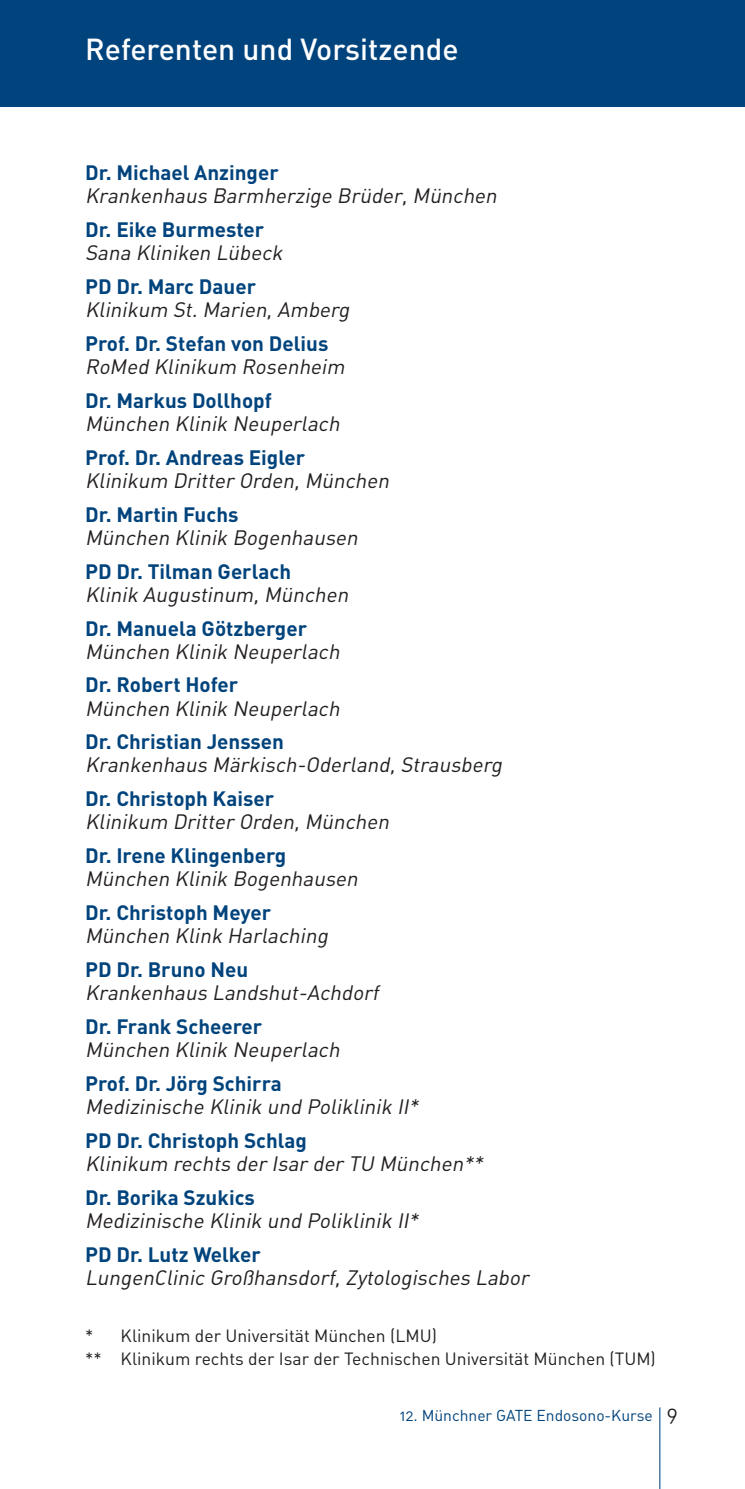
<style>
.page{position:relative;width:745px;height:1489px;background:#fff}
.page>*{position:absolute;margin:0;border:0;box-sizing:border-box;transform-origin:0 0}
.t1{font:500 30px "DIN";color:#fff}
.t2{font:italic 20.5px "DIN Regular Alternate";color:#231f20}
.t3{font:700 20.5px "DIN";color:#01437c}
.t4{font:17.5px/22.5px "DIN Regular Alternate";color:#231f20}
.t5{font:15.5px "DIN Regular Alternate";color:#01437c}
.s1{font-size:20.5px;color:#231f20}
</style>
<div class="page">
<div style="left:0;top:0;width:744px;height:106px;background:#01437c"></div>
<hr style="left:659px;top:1407px;width:1px;height:81px;background:#01437c">
<h1 class="t1" style="left:85px;top:39px;width:375px">Referenten und Vorsitzende</h1>
<p class="t3" style="left:85px;top:165px;width:195px">Dr. Michael Anzinger</p>
<p class="t2" style="left:85px;top:189px;width:416px">Krankenhaus Barmherzige Brüder, München</p>
<p class="t3" style="left:85px;top:222px;width:180px">Dr. Eike Burmester</p>
<p class="t2" style="left:85px;top:245px;width:202px">Sana Kliniken Lübeck</p>
<p class="t3" style="left:85px;top:279px;width:172px">PD Dr. Marc Dauer</p>
<p class="t2" style="left:85px;top:302px;width:269px">Klinikum St. Marien, Amberg</p>
<p class="t3" style="left:85px;top:336px;width:244px">Prof. Dr. Stefan von Delius</p>
<p class="t2" style="left:85px;top:359px;width:264px">RoMed Klinikum Rosenheim</p>
<p class="t3" style="left:85px;top:393px;width:188px">Dr. Markus Dollhopf</p>
<p class="t2" style="left:85px;top:416px;width:259px">München Klinik Neuperlach</p>
<p class="t3" style="left:85px;top:450px;width:221px">Prof. Dr. Andreas Eigler</p>
<p class="t2" style="left:85px;top:473px;width:308px">Klinikum Dritter Orden, München</p>
<p class="t3" style="left:85px;top:507px;width:155px">Dr. Martin Fuchs</p>
<p class="t2" style="left:85px;top:530px;width:277px">München Klinik Bogenhausen</p>
<p class="t3" style="left:85px;top:564px;width:207px">PD Dr. Tilman Gerlach</p>
<p class="t2" style="left:85px;top:587px;width:268px">Klinik Augustinum, München</p>
<p class="t3" style="left:85px;top:620px;width:223px">Dr. Manuela Götzberger</p>
<p class="t2" style="left:85px;top:644px;width:259px">München Klinik Neuperlach</p>
<p class="t3" style="left:85px;top:677px;width:154px">Dr. Robert Hofer</p>
<p class="t2" style="left:85px;top:701px;width:259px">München Klinik Neuperlach</p>
<p class="t3" style="left:85px;top:734px;width:200px">Dr. Christian Jenssen</p>
<p class="t2" style="left:85px;top:757px;width:421px">Krankenhaus Märkisch-Oderland, Strausberg</p>
<p class="t3" style="left:85px;top:791px;width:190px">Dr. Christoph Kaiser</p>
<p class="t2" style="left:85px;top:814px;width:308px">Klinikum Dritter Orden, München</p>
<p class="t3" style="left:85px;top:848px;width:202px">Dr. Irene Klingenberg</p>
<p class="t2" style="left:85px;top:871px;width:277px">München Klinik Bogenhausen</p>
<p class="t3" style="left:85px;top:905px;width:187px">Dr. Christoph Meyer</p>
<p class="t2" style="left:85px;top:928px;width:247px">München Klink Harlaching</p>
<p class="t3" style="left:85px;top:962px;width:164px">PD Dr. Bruno Neu</p>
<p class="t2" style="left:85px;top:985px;width:298px">Krankenhaus Landshut-Achdorf</p>
<p class="t3" style="left:85px;top:1019px;width:178px">Dr. Frank Scheerer</p>
<p class="t2" style="left:85px;top:1042px;width:259px">München Klinik Neuperlach</p>
<p class="t3" style="left:85px;top:1076px;width:198px">Prof. Dr. Jörg Schirra</p>
<p class="t2" style="left:85px;top:1099px;width:338px">Medizinische Klinik und Poliklinik II*</p>
<p class="t3" style="left:85px;top:1132px;width:223px">PD Dr. Christoph Schlag</p>
<p class="t2" style="left:85px;top:1156px;width:402px">Klinikum rechts der Isar der TU München**</p>
<p class="t3" style="left:85px;top:1189px;width:171px">Dr. Borika Szukics</p>
<p class="t2" style="left:85px;top:1212px;width:338px">Medizinische Klinik und Poliklinik II*</p>
<p class="t3" style="left:85px;top:1246px;width:177px">PD Dr. Lutz Welker</p>
<p class="t2" style="left:85px;top:1269px;width:448px">LungenClinic Großhansdorf, Zytologisches Labor</p>
<p class="t4" style="left:85px;top:1326px;width:572px">* Klinikum der Universität München (LMU)<br>** Klinikum rechts der Isar der Technischen Universität München (TUM)</p>
<p class="t5" style="left:399px;top:1409px;width:279px">12. Münchner GATE Endosono-Kurse <span class="s1">9</span></p>
</div>
